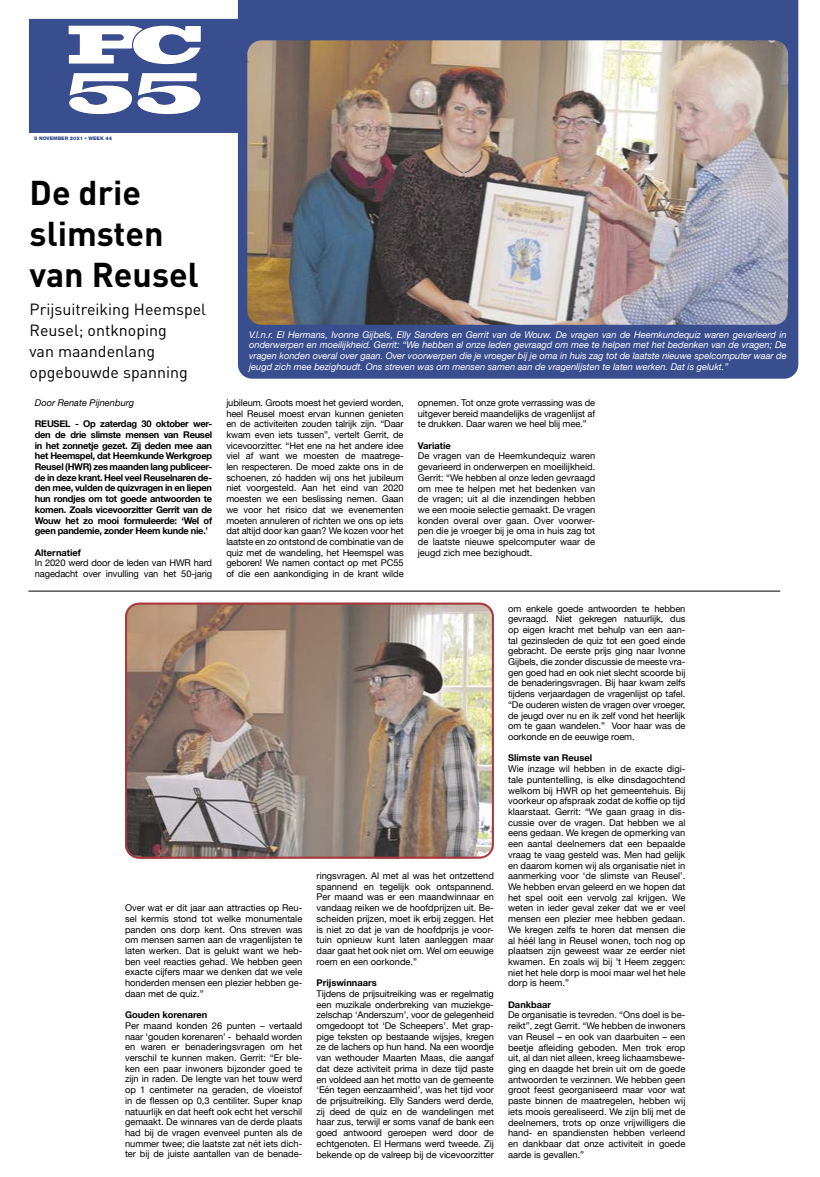
<style>
.page{position:relative;width:820px;height:1177px;background:#fff}
.page>*{position:absolute;margin:0;border:0;box-sizing:border-box;transform-origin:0 0}
.t1{font:700 34px/40.8px "DIN Pro";color:#000}
.t2{font:16px/21px "DIN Pro";color:#000}
.t3{font:9.3px/10.7px "Helvetica Neue";color:#000;text-align:justify}
.t4{font:700 9.3px/10.7px "Helvetica Neue";color:#000;text-align:justify}
.t5{font:italic 9.3px/10.7px "Helvetica Neue";color:#fff;text-align:justify}
.t6{font:italic 9.3px "Helvetica Neue";color:#000}
.t7{font:900 4.8px "Helvetica Neue";color:#394e8e}
.t8{font:3.9px/4.7px "Futura";color:#000}
</style>
<div class="page">
<div style="left:238px;top:0;width:560px;height:378px;background:#394e8e"></div>
<div style="left:29px;top:19px;width:389px;height:114px;background:#394e8e"></div>
<img style="left:247px;top:40px;width:540px;height:285px">
<svg style="left:68px;top:25px;width:134px;height:90px"></svg>
<img style="left:125px;top:605px;width:368px;height:253px">
<div style="left:125px;top:602px;width:368px;height:256px;border:2px solid #ad363a;border-radius:13px"></div>
<hr style="left:28px;top:590px;width:752px;height:1px;background:#000">
<p class="t7" style="left:34px;top:135px;width:79px">5 NOVEMBER 2021 • WEEK 44</p>
<h1 class="t1" style="left:30px;top:171px;width:171px">De drie slimsten van Reusel</h1>
<h2 class="t2" style="left:30px;top:298px;width:178px">Prijsuitreiking Heemspel<br>Reusel; ontknoping<br>van maandenlang opgebouwde spanning</h2>
<p class="t6" style="left:35px;top:396px;width:101px">Door Renate Pijnenburg</p>
<p class="t4" style="left:35px;top:419px;width:179px">REUSEL - Op zaterdag 30 oktober wer&shy;den de drie slimste mensen van Reusel in het zonnetje gezet. Zij deden mee aan het Heemspel, dat Heemkunde Werkgroep Reusel (HWR) zes maanden lang publiceer&shy;de in deze krant. Heel veel Reuselnaren de&shy;den mee, vulden de quizvragen in en liepen hun rondjes om tot goede antwoorden te komen. Zoals vicevoorzitter Gerrit van de Wouw het zo mooi formuleerde: ‘Wel of geen pandemie, zonder Heem kunde nie.’</p>
<p class="t4" style="left:35px;top:547px;width:48px">Alternatief</p>
<p class="t3" style="left:35px;top:558px;width:179px">In 2020 werd door de leden van HWR hard nagedacht over invulling van het 50-jarig</p>
<p class="t5" style="left:249px;top:329px;width:539px">V.l.n.r. El Hermans, Ivonne Gijbels, Elly Sanders en Gerrit van de Wouw. De vragen van de Heemkundequiz waren gevarieerd in onderwerpen en moeilijkheid. Gerrit: “We hebben al onze leden gevraagd om mee te helpen met het bedenken van de vragen; De vragen konden overal over gaan. Over voorwerpen die je vroeger bij je oma in huis zag tot de laatste nieuwe spelcomputer waar de jeugd zich mee bezighoudt. Ons streven was om mensen samen aan de vragenlijsten te laten werken. Dat is gelukt.”</p>
<p class="t3" style="left:226px;top:397px;width:179px">jubileum. Groots moest het gevierd worden, heel Reusel moest ervan kunnen genieten en de activiteiten zouden talrijk zijn. “Daar kwam even iets tussen”, vertelt Gerrit, de vicevoorzitter. “Het ene na het andere idee viel af want we moesten de maatrege&shy;len respecteren. De moed zakte ons in de schoenen, zó hadden wij ons het jubileum niet voorgesteld. Aan het eind van 2020 moesten we een beslissing nemen. Gaan we voor het risico dat we evenementen moeten annuleren of richten we ons op iets dat altijd door kan gaan? We kozen voor het laatste en zo ontstond de combinatie van de quiz met de wandeling, het Heemspel was geboren! We namen contact op met PC55 of die een aankondiging in de krant wilde</p>
<p class="t3" style="left:417px;top:398px;width:179px">opnemen. Tot onze grote verrassing was de uitgever bereid maandelijks de vragenlijst af te drukken. Daar waren we heel blij mee.”</p>
<p class="t4" style="left:417px;top:440px;width:35px">Variatie</p>
<p class="t3" style="left:417px;top:451px;width:179px">De vragen van de Heemkundequiz waren gevarieerd in onderwerpen en moeilijkheid.<br>Gerrit: “We hebben al onze leden gevraagd om mee te helpen met het bedenken van de vragen; uit al die inzendingen hebben we een mooie selectie gemaakt. De vragen konden overal over gaan. Over voorwer&shy;pen die je vroeger bij je oma in huis zag tot de laatste nieuwe spelcomputer waar de jeugd zich mee bezighoudt.</p>
<p class="t3" style="left:125px;top:902px;width:179px">Over wat er dit jaar aan attracties op Reu&shy;sel kermis stond tot welke monumentale panden ons dorp kent. Ons streven was om mensen samen aan de vragenlijsten te laten werken. Dat is gelukt want we heb&shy;ben veel reacties gehad. We hebben geen exacte cijfers maar we denken dat we vele honderden mensen een plezier hebben ge&shy;daan met de quiz.”</p>
<p class="t4" style="left:125px;top:1009px;width:84px">Gouden korenaren</p>
<p class="t3" style="left:125px;top:1020px;width:179px">Per maand konden 26 punten – vertaald naar ‘gouden korenaren’ - behaald worden en waren er benaderingsvragen om het verschil te kunnen maken. Gerrit: “Er ble&shy;ken een paar inwoners bijzonder goed te zijn in raden. De lengte van het touw werd op 1 centimeter na geraden, de vloeistof in de flessen op 0,3 centiliter. Super knap natuurlijk en dat heeft ook echt het verschil gemaakt. De winnares van de derde plaats had bij de vragen evenveel punten als de nummer twee; die laatste zat nét iets dich&shy;ter bij de juiste aantallen van de benade-</p>
<p class="t3" style="left:316px;top:870px;width:179px">ringsvragen. Al met al was het ontzettend spannend en tegelijk ook ontspannend.<br>Per maand was er een maandwinnaar en vandaag reiken we de hoofdprijzen uit. Be&shy;scheiden prijzen, moet ik erbij zeggen. Het is niet zo dat je van de hoofdprijs je voor&shy;tuin opnieuw kunt laten aanleggen maar daar gaat het ook niet om. Wel om eeuwige roem en een oorkonde.”</p>
<p class="t4" style="left:316px;top:977px;width:62px">Prijswinnaars</p>
<p class="t3" style="left:316px;top:988px;width:179px">Tijdens de prijsuitreiking was er regelmatig een muzikale onderbreking van muziekge&shy;zelschap ‘Anderszum’, voor de gelegenheid omgedoopt tot ‘De Scheepers’. Met grap&shy;pige teksten op bestaande wijsjes, kregen ze de lachers op hun hand. Na een woordje van wethouder Maarten Maas, die aangaf dat deze activiteit prima in deze tijd paste en voldeed aan het motto van de gemeente ‘Eén tegen eenzaamheid’, was het tijd voor de prijsuitreiking. Elly Sanders werd derde, zij deed de quiz en de wandelingen met haar zus, terwijl er soms vanaf de bank een goed antwoord geroepen werd door de echtgenoten. El Hermans werd tweede. Zij bekende op de valreep bij de vicevoorzitter</p>
<p class="t3" style="left:508px;top:603px;width:179px">om enkele goede antwoorden te hebben gevraagd. Niet gekregen natuurlijk, dus op eigen kracht met behulp van een aan&shy;tal gezinsleden de quiz tot een goed einde gebracht. De eerste prijs ging naar Ivonne Gijbels, die zonder discussie de meeste vra&shy;gen goed had en ook niet slecht scoorde bij de benaderingsvragen. Bij haar kwam zelfs tijdens verjaardagen de vragenlijst op tafel. “De ouderen wisten de vragen over vroeger, de jeugd over nu en ik zelf vond het heerlijk om te gaan wandelen.” Voor haar was de oorkonde en de eeuwige roem.</p>
<p class="t4" style="left:508px;top:753px;width:86px">Slimste van Reusel</p>
<p class="t3" style="left:508px;top:764px;width:179px">Wie inzage wil hebben in de exacte digi&shy;tale puntentelling, is elke dinsdagochtend welkom bij HWR op het gemeentehuis. Bij voorkeur op afspraak zodat de koffie op tijd klaarstaat. Gerrit: “We gaan graag in dis&shy;cussie over de vragen. Dat hebben we al eens gedaan. We kregen de opmerking van een aantal deelnemers dat een bepaalde vraag te vaag gesteld was. Men had gelijk en daarom komen wij als organisatie niet in aanmerking voor ‘de slimste van Reusel’.<br>We hebben ervan geleerd en we hopen dat het spel ooit een vervolg zal krijgen. We weten in ieder geval zeker dat we er veel mensen een plezier mee hebben gedaan.<br>We kregen zelfs te horen dat mensen die al héél lang in Reusel wonen, toch nog op plaatsen zijn geweest waar ze eerder niet kwamen. En zoals wij bij ’t Heem zeggen: niet het hele dorp is mooi maar wel het hele dorp is heem.”</p>
<p class="t4" style="left:508px;top:999px;width:45px">Dankbaar</p>
<p class="t3" style="left:508px;top:1010px;width:179px">De organisatie is tevreden. “Ons doel is be&shy;reikt”, zegt Gerrit. “We hebben de inwoners van Reusel – en ook van daarbuiten – een beetje afleiding geboden. Men trok erop uit, al dan niet alleen, kreeg lichaamsbewe&shy;ging en daagde het brein uit om de goede antwoorden te verzinnen. We hebben geen groot feest georganiseerd maar voor wat paste binnen de maatregelen, hebben wij iets moois gerealiseerd. We zijn blij met de deelnemers, trots op onze vrijwilligers die hand- en spandiensten hebben verleend en dankbaar dat onze activiteit in goede aarde is gevallen.”</p>
<p class="t8" style="left:643px;top:764px;width:26px">Lid Org. Ned.<br>Tandprothetici</p>
</div>
